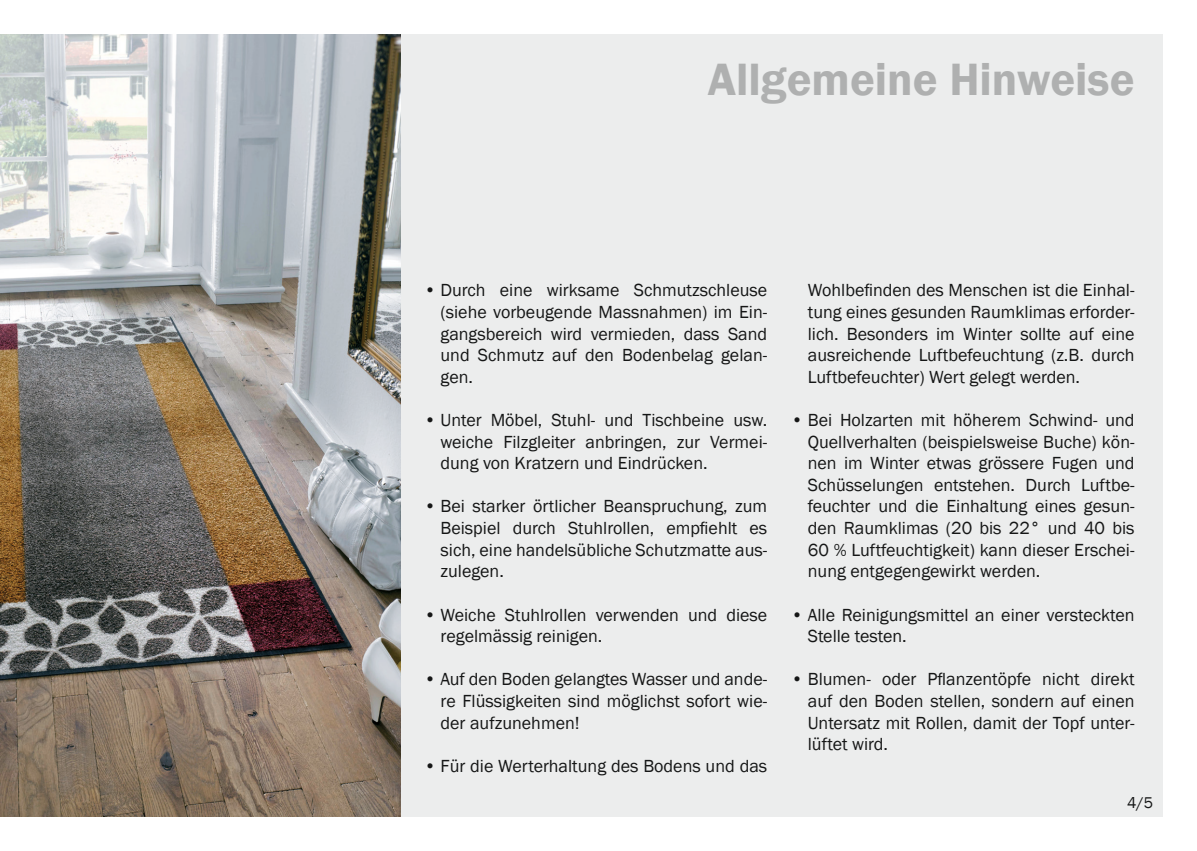
<style>
.page{position:relative;width:1197px;height:851px;background:#fff}
.page>*{position:absolute;margin:0;border:0;box-sizing:border-box;transform-origin:0 0}
.t1{font:600 46.6px "Franklin Gothic";color:#afb0b0}
.t2{font:18px/21.6px "Franklin Gothic";color:#151616;text-align:justify}
.t3{font:16px "Franklin Gothic";color:#151616}
</style>
<div class="page">
<div style="left:0;top:34px;width:1162px;height:782px;background:#eceded"></div>
<img style="left:0;top:34px;width:400px;height:782px">
<h1 class="t1" style="left:707px;top:51px;width:428px">Allgemeine Hinweise</h1>
<p class="t2" style="left:440px;top:280px;width:328px;text-indent:-16px">• Durch eine wirksame Schmutzschleuse (siehe vorbeugende Massnahmen) im Ein&shy;gangsbereich wird vermieden, dass Sand und Schmutz auf den Bodenbelag gelan&shy;gen.</p>
<p class="t2" style="left:440px;top:409px;width:328px;text-indent:-16px">• Unter Möbel, Stuhl- und Tischbeine usw. weiche Filzgleiter anbringen, zur Vermei&shy;dung von Kratzern und Eindrücken.</p>
<p class="t2" style="left:440px;top:496px;width:328px;text-indent:-16px">• Bei starker örtlicher Beanspruchung, zum Beispiel durch Stuhlrollen, empfiehlt es sich, eine handelsübliche Schutzmatte aus&shy;zulegen.</p>
<p class="t2" style="left:440px;top:604px;width:328px;text-indent:-16px">• Weiche Stuhlrollen verwenden und diese regelmässig reinigen.</p>
<p class="t2" style="left:440px;top:668px;width:328px;text-indent:-16px">• Auf den Boden gelangtes Wasser und ande&shy;re Flüssigkeiten sind möglichst sofort wie&shy;der aufzunehmen!</p>
<p class="t2" style="left:424px;top:755px;width:345px">• Für die Werterhaltung des Bodens und das</p>
<p class="t2" style="left:807px;top:280px;width:328px">Wohlbefinden des Menschen ist die Einhal&shy;tung eines gesunden Raumklimas erforder&shy;lich. Besonders im Winter sollte auf eine ausreichende Luftbefeuchtung (z.B. durch Luftbefeuchter) Wert gelegt werden.</p>
<p class="t2" style="left:807px;top:409px;width:328px;text-indent:-16px">• Bei Holzarten mit höherem Schwind- und Quellverhalten (beispielsweise Buche) kön&shy;nen im Winter etwas grössere Fugen und Schüsselungen entstehen. Durch Luftbe&shy;feuchter und die Einhaltung eines gesun&shy;den Raumklimas (20 bis 22° und 40 bis 60 % Luftfeuchtigkeit) kann dieser Erschei&shy;nung entgegengewirkt werden.</p>
<p class="t2" style="left:807px;top:604px;width:328px;text-indent:-16px">• Alle Reinigungsmittel an einer versteckten<br>Stelle testen.</p>
<p class="t2" style="left:807px;top:668px;width:328px;text-indent:-16px">• Blumen- oder Pflanzentöpfe nicht direkt auf den Boden stellen, sondern auf einen Untersatz mit Rollen, damit der Topf unter&shy;lüftet wird.</p>
<p class="t3" style="left:1126px;top:792px;width:28px">4/5</p>
</div>
